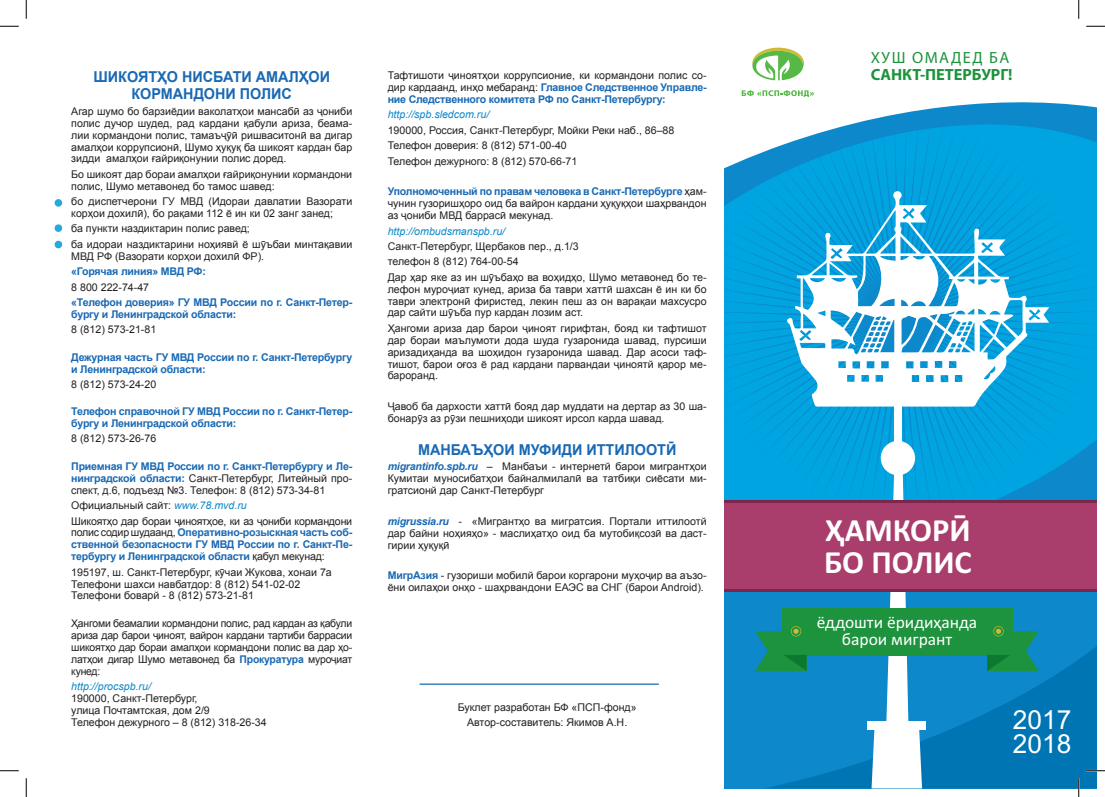
<style>
.page{position:relative;width:1105px;height:797px;background:#fff}
.page>*{position:absolute;margin:0;border:0;box-sizing:border-box;transform-origin:0 0}
.t1{font:700 32.5px/32.5px "Calibri";color:#fff}
.t2{font:26.25px/23.8px "Arial";color:#fff}
.t3{font:17.5px/17.5px "Calibri";color:#fff;text-align:center}
.t4{font:700 16.25px "Myriad Pro";color:#1d933d}
.t5{font:16.25px "Myriad Pro";letter-spacing:.095em;color:#1d933d}
.t6{font:700 15px/17.2px "Arial";color:#1969b4;text-align:center;scale:.96 1}
.t7{font:10.62px/11.9px "Arial";color:#231f20;text-align:justify}
.t8{font:700 10.62px/11.9px "Arial";letter-spacing:-.02em;color:#1969b4}
.t9{font:10.62px/15.4px "Arial";letter-spacing:-.02em;color:#231f20}
.t10{font:italic 10.62px "Arial";color:#0c88cb}
.s1{font-weight:700;color:#1969b4}
.s2{font-style:italic;color:#0c88cb}
.s3{font-weight:400;color:#231f20}
.s4{font-weight:700;font-style:italic;color:#1969b4}
</style>
<div class="page">
<svg style="left:724px;top:9px;width:372px;height:779px"></svg>
<svg style="left:786px;top:191px;width:263px;height:216px"></svg>
<div style="left:881px;top:441px;width:34px;height:34px;background:#fff;border-radius:50%"></div>
<div style="left:894px;top:395px;width:7px;height:53px;background:#fff"></div>
<div style="left:868px;top:721px;width:58px;height:8px;background:#fff"></div>
<svg style="left:871px;top:452px;width:51px;height:336px"></svg>
<div style="left:724px;top:501px;width:372px;height:89px;background:#a93d6b"></div>
<hr style="left:724px;top:589px;width:372px;height:2px;background:#7b264d">
<hr style="left:724px;top:501px;width:372px;height:2px;background:#7b264d">
<div style="left:782px;top:608px;width:231px;height:47px;background:#1d933d"></div>
<svg style="left:755px;top:621px;width:52px;height:50px"></svg>
<svg style="left:987px;top:626px;width:51px;height:45px"></svg>
<svg style="left:752px;top:48px;width:52px;height:32px"></svg>
<svg style="left:742px;top:90px;width:72px;height:7px"></svg>
<hr style="left:420px;top:683px;width:239px;height:1px;background:#1969b4">
<div style="left:55px;top:199px;width:7px;height:8px;background:#24aae1;border-radius:50%"></div>
<div style="left:55px;top:224px;width:7px;height:8px;background:#24aae1;border-radius:50%"></div>
<div style="left:55px;top:241px;width:7px;height:7px;background:#24aae1;border-radius:50%"></div>
<svg style="left:0;top:25px;width:19px;height:2px"></svg>
<svg style="left:1086px;top:25px;width:19px;height:2px"></svg>
<svg style="left:0;top:770px;width:19px;height:1px"></svg>
<svg style="left:1086px;top:770px;width:19px;height:1px"></svg>
<svg style="left:25px;top:0;width:2px;height:19px"></svg>
<svg style="left:25px;top:778px;width:2px;height:19px"></svg>
<svg style="left:1078px;top:0;width:1px;height:19px"></svg>
<svg style="left:1078px;top:778px;width:1px;height:19px"></svg>
<h3 class="t6" style="left:93px;top:69px;width:248px">ШИКОЯТҲО НИСБАТИ АМАЛҲОИ<br>КОРМАНДОНИ ПОЛИС</h3>
<p class="t7" style="left:71px;top:105px;width:282px">Агар шумо бо барзиёдии ваколатҳои мансабӣ аз ҷониби полис дучор шудед, рад кардани қабули ариза, беама&shy;лии кормандони полис, тамаъҷӯӣ ришваситонӣ ва дигар амалҳои коррупсионӣ, Шумо ҳуқуқ ба шикоят кардан бар зидди амалҳои ғайриқонунии полис доред.</p>
<p class="t7" style="left:71px;top:168px;width:282px">Бо шикоят дар бораи амалҳои ғайриқонунии кормандони полис, Шумо метавонед бо тамос шавед:</p>
<p class="t7" style="left:71px;top:196px;width:282px">бо диспетчерони ГУ МВД (Идораи давлатии Вазорати корҳои дохилӣ), бо рақами 112 ё ин ки 02 занг занед;</p>
<p class="t7" style="left:71px;top:221px;width:282px;line-height:15.4px">ба пункти наздиктарин полис равед;<br>ба идораи наздиктарини ноҳиявй ё шӯъбаи минтақавии</p>
<p class="t7" style="left:71px;top:250px;width:194px">МВД РФ (Вазорати корҳои дохилӣ ФР).</p>
<p class="t8" style="left:71px;top:266px;width:136px">«Горячая линия» МВД РФ:</p>
<p class="t7" style="left:71px;top:281px;width:79px">8 800 222-74-47</p>
<p class="t8" style="left:71px;top:297px;width:282px">«Телефон доверия» ГУ МВД России по г. Санкт-Петер&shy;бургу и Ленинградской области:</p>
<p class="t7" style="left:71px;top:324px;width:87px">8 (812) 573-21-81</p>
<p class="t8" style="left:71px;top:352px;width:282px">Дежурная часть ГУ МВД России по г. Санкт-Петербургу и Ленинградской области:</p>
<p class="t7" style="left:71px;top:379px;width:87px">8 (812) 573-24-20</p>
<p class="t8" style="left:71px;top:405px;width:282px">Телефон справочной ГУ МВД России по г. Санкт-Петер&shy;бургу и Ленинградской области:</p>
<p class="t7" style="left:71px;top:432px;width:87px">8 (812) 573-26-76</p>
<p class="t7" style="left:71px;top:460px;width:282px"><span class="s1">Приемная ГУ МВД России по г. Санкт-Петербургу и Ле&shy;нинградской области:</span> Санкт-Петербург, Литейный про&shy;спект, д.6, подъезд №3. Телефон: 8 (812) 573-34-81</p>
<p class="t9" style="left:71px;top:498px;width:282px">Официальный сайт: <span class="s2">www.78.mvd.ru<br></span>Шикоятҳо дар бораи ҷиноятҳое, ки аз ҷониби кормандони</p>
<p class="t8" style="left:71px;top:527px;width:282px;text-align:justify"><span class="s3">полис содир шудаанд,</span> Оперативно-розыскная часть соб&shy;ственной безопасности ГУ МВД России по г. Санкт-Пе&shy;тербургу и Ленинградской области <span class="s3">қабул мекунад:</span></p>
<p class="t7" style="left:71px;top:566px;width:262px;text-align:left">195197, ш. Санкт-Петербург, кӯчаи Жукова, хонаи 7а<br>Телефони шахси навбатдор: 8 (812) 541-02-02<br>Телефони боварй - 8 (812) 573-21-81</p>
<p class="t7" style="left:71px;top:617px;width:282px">Ҳангоми беамалии кормандони полис, рад кардан аз қабули ариза дар барои ҷиноят, вайрон кардани тартиби баррасии шикоятҳо дар бораи амалҳои кормандони полис ва дар ҳо&shy;латҳои дигар Шумо метавонед ба <span class="s1">Прокуратура</span> муроҷиат кунед:</p>
<p class="t10" style="left:71px;top:679px;width:81px">http://procspb.ru/</p>
<p class="t7" style="left:71px;top:692px;width:197px;text-align:left">190000, Санкт-Петербург,<br>улица Почтамтская, дом 2/9<br>Телефон дежурного – 8 (812) 318-26-34</p>
<p class="t7" style="left:388px;top:69px;width:320px">Тафтишоти ҷиноятҳои коррупсионие, ки кормандони полис со&shy;дир кардаанд, инҳо мебаранд: <span class="s1">Главное Следственное Управле&shy;ние Следственного комитета РФ по Санкт-Петербургу:</span></p>
<p class="t10" style="left:388px;top:108px;width:103px">http://spb.sledcom.ru/</p>
<p class="t7" style="left:388px;top:122px;width:288px;line-height:15.4px;text-align:left">190000, Россия, Санкт-Петербург, Мойки Реки наб., 86–88<br>Телефон доверия: 8 (812) 571-00-40<br>Телефон дежурного: 8 (812) 570-66-71</p>
<p class="t7" style="left:388px;top:186px;width:320px"><span class="s1">Уполномоченный по правам человека в Санкт-Петербурге</span> ҳам&shy;чунин гузоришҳоро оид ба вайрон кардани ҳуқуқҳои шаҳрвандон аз ҷониби МВД баррасӣ мекунад.</p>
<p class="t10" style="left:388px;top:224px;width:119px">http://ombudsmanspb.ru/</p>
<p class="t7" style="left:388px;top:239px;width:320px;line-height:15.4px;text-align:left">Санкт-Петербург, Щербаков пер., д.1/3<br>телефон 8 (812) 764-00-54<br>Дар ҳар яке аз ин шӯъбаҳо ва воҳидҳо, Шумо метавонед бо те-</p>
<p class="t7" style="left:388px;top:283px;width:320px">лефон муроҷиат кунед, ариза ба таври хаттӣ шахсан ё ин ки бо таври электронӣ фиристед, лекин пеш аз он варақаи махсусро дар сайти шӯъба пур кардан лозим аст.</p>
<p class="t7" style="left:388px;top:322px;width:320px">Ҳангоми ариза дар барои ҷиноят гирифтан, бояд ки тафтишот дар бораи маълумоти дода шуда гузаронида шавад, пурсиши аризадиҳанда ва шоҳидон гузаронида шавад. Дар асоси таф&shy;тишот, барои оғоз ё рад кардани парвандаи ҷиноятй қарор ме&shy;бароранд.</p>
<p class="t7" style="left:388px;top:401px;width:320px">Ҷавоб ба дархости хаттӣ бояд дар муддати на дертар аз 30 ша&shy;бонарӯз аз рӯзи пешниҳоди шикоят ирсол карда шавад.</p>
<h3 class="t6" style="left:418px;top:441px;width:271px">МАНБАЪҲОИ МУФИДИ ИТТИЛООТӢ</h3>
<p class="t7" style="left:388px;top:460px;width:320px"><span class="s4">migrantinfo.spb.ru</span> – Манбаъи - интернетй барои мигрантҳои Кумитаи муносибатҳои байналмилалӣ ва татбиқи сиёсати ми&shy;гратсионй дар Санкт-Петербург</p>
<p class="t7" style="left:388px;top:515px;width:320px"><span class="s4">migrussia.ru</span> - «Мигрантҳо ва мигратсия. Портали иттилоотй дар байни ноҳияҳо» - маслиҳатҳо оид ба мутобиқсозӣ ва даст&shy;гирии ҳуқуқӣ</p>
<p class="t7" style="left:388px;top:570px;width:320px"><span class="s1">МигрАзия</span> - гузориши мобилй барои коргарони муҳоҷир ва аъзо&shy;ёни оилаҳои онҳо - шаҳрвандони ЕАЭС ва СНГ (барои Android).</p>
<p class="t7" style="left:458px;top:699px;width:180px;line-height:15.4px;text-align:center">Буклет разработан БФ «ПСП-фонд»<br>Автор-составитель: Якимов А.Н.</p>
<h3 class="t5" style="left:871px;top:47px;width:140px">ХУШ ОМАДЕД БА</h3>
<h3 class="t4" style="left:871px;top:64px;width:143px">САНКТ-ПЕТЕРБУРГ!</h3>
<h1 class="t1" style="left:824px;top:514px;width:149px">ҲАМКОРӢ<br>БО ПОЛИС</h1>
<h3 class="t3" style="left:817px;top:613px;width:162px">ёддошти ёридиҳанда барои мигрант</h3>
<h2 class="t2" style="left:1013px;top:708px;width:60px">2017<br>2018</h2>
</div>
